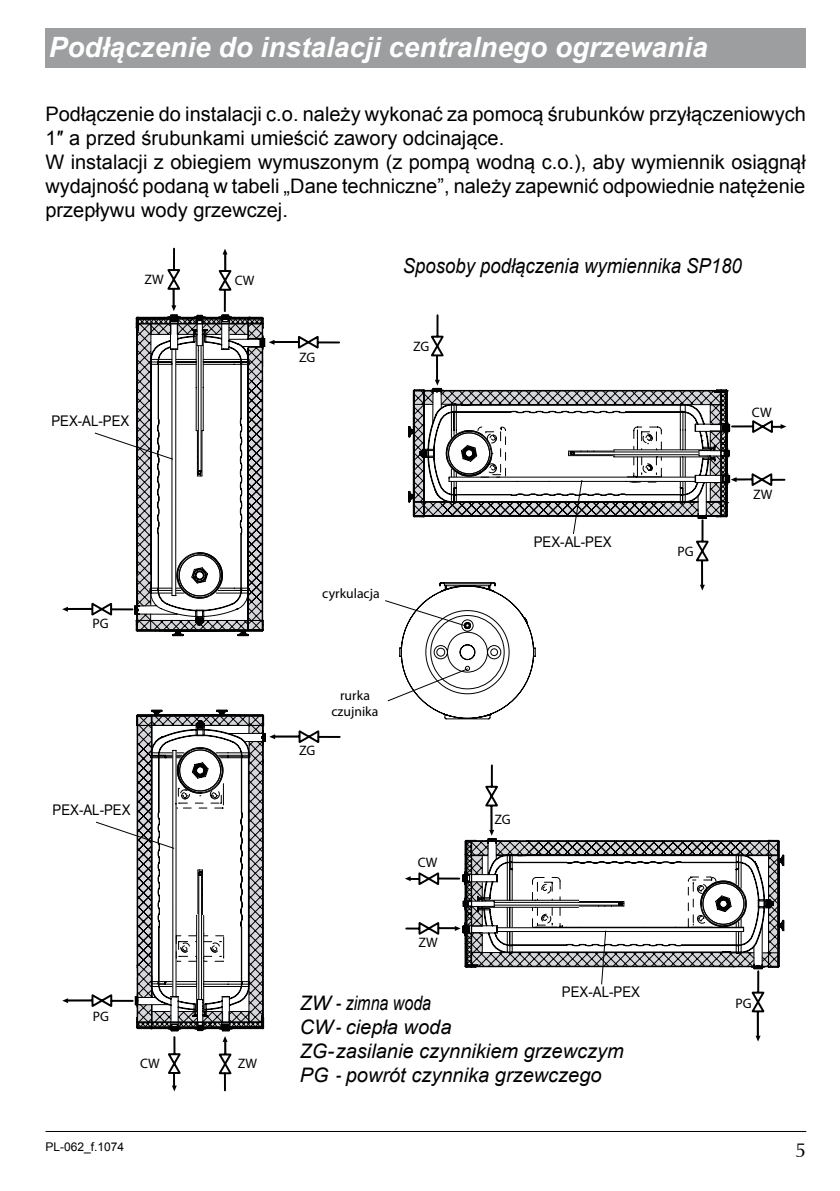
<style>
.page{position:relative;width:840px;height:1191px;background:#fff}
.page>*{position:absolute;margin:0;border:0;box-sizing:border-box;transform-origin:0 0}
.t1{font:italic 700 28px "Arial";color:#fff}
.t2{font:italic 20.6px "Arial";color:#000;scale:.9 1}
.t3{font:20px/24px "Arial";color:#000}
.t4{font:italic 20px/24px "Arial";color:#000}
.t5{font:20px "Ottawa";color:#000}
.t6{font:14.6px "Arial";color:#000;scale:.9 1}
.t7{font:13.8px/16.4px "Myriad Pro";color:#000;text-align:center}
.t8{font:12px "Arial";color:#000}
</style>
<div class="page">
<hr style="left:45px;top:1131px;width:760px;height:1px;background:#000">
<div style="left:45px;top:28px;width:760px;height:40px;background:#9c9e9f"></div>
<svg style="left:175px;top:590px;width:361px;height:130px"></svg>
<svg style="left:62px;top:714px;width:279px;height:377px"></svg>
<svg style="left:405px;top:764px;width:378px;height:277px"></svg>
<svg style="left:62px;top:248px;width:279px;height:383px"></svg>
<svg style="left:408px;top:314px;width:378px;height:276px"></svg>
<h1 class="t1" style="left:49px;top:29px;width:660px">Podłączenie do instalacji centralnego ogrzewania</h1>
<p class="t3" style="left:45px;top:102px;width:761px">Podłączenie do instalacji c.o. należy wykonać za pomocą śrubunków przyłączeniowych 1″ a przed śrubunkami umieścić zawory odcinające.<br>W instalacji z obiegiem wymuszonym (z pompą wodną c.o.), aby wymiennik osiągnął wydajność podaną w tabeli „Dane techniczne”, należy zapewnić odpowiednie natężenie przepływu wody grzewczej.</p>
<p class="t7" style="left:144px;top:271px;width:21px">ZW</p>
<p class="t7" style="left:235px;top:272px;width:21px">CW</p>
<p class="t6" style="left:51px;top:411px;width:88px">PEX-AL-PEX</p>
<p class="t7" style="left:92px;top:614px;width:18px">PG</p>
<p class="t6" style="left:52px;top:800px;width:88px">PEX-AL-PEX</p>
<p class="t7" style="left:93px;top:1008px;width:18px">PG</p>
<p class="t7" style="left:140px;top:1054px;width:21px">CW</p>
<p class="t7" style="left:238px;top:1054px;width:21px">ZW</p>
<p class="t7" style="left:299px;top:349px;width:18px">ZG</p>
<p class="t2" style="left:402px;top:252px;width:378px">Sposoby podłączenia wymiennika SP180</p>
<p class="t7" style="left:413px;top:338px;width:18px">ZG</p>
<p class="t7" style="left:751px;top:404px;width:21px">CW</p>
<p class="t7" style="left:322px;top:585px;width:59px">cyrkulacja</p>
<p class="t6" style="left:533px;top:532px;width:88px">PEX-AL-PEX</p>
<p class="t7" style="left:677px;top:542px;width:18px">PG</p>
<p class="t7" style="left:752px;top:486px;width:21px">ZW</p>
<p class="t7" style="left:299px;top:741px;width:18px">ZG</p>
<p class="t7" style="left:331px;top:687px;width:49px">rurka czujnika</p>
<p class="t7" style="left:417px;top:854px;width:21px">CW</p>
<p class="t7" style="left:418px;top:934px;width:21px">ZW</p>
<p class="t7" style="left:494px;top:810px;width:18px">ZG</p>
<p class="t6" style="left:561px;top:982px;width:88px">PEX-AL-PEX</p>
<p class="t4" style="left:299px;top:991px;width:325px">ZW - zimna woda<br>CW - ciepła woda<br>ZG - zasilanie czynnikiem grzewczym<br>PG - powrót czynnika grzewczego</p>
<p class="t7" style="left:735px;top:995px;width:18px">PG</p>
<p class="t8" style="left:45px;top:1139px;width:80px">PL-062_f.1074</p>
<p class="t5" style="left:794px;top:1138px;width:13px">5</p>
</div>
